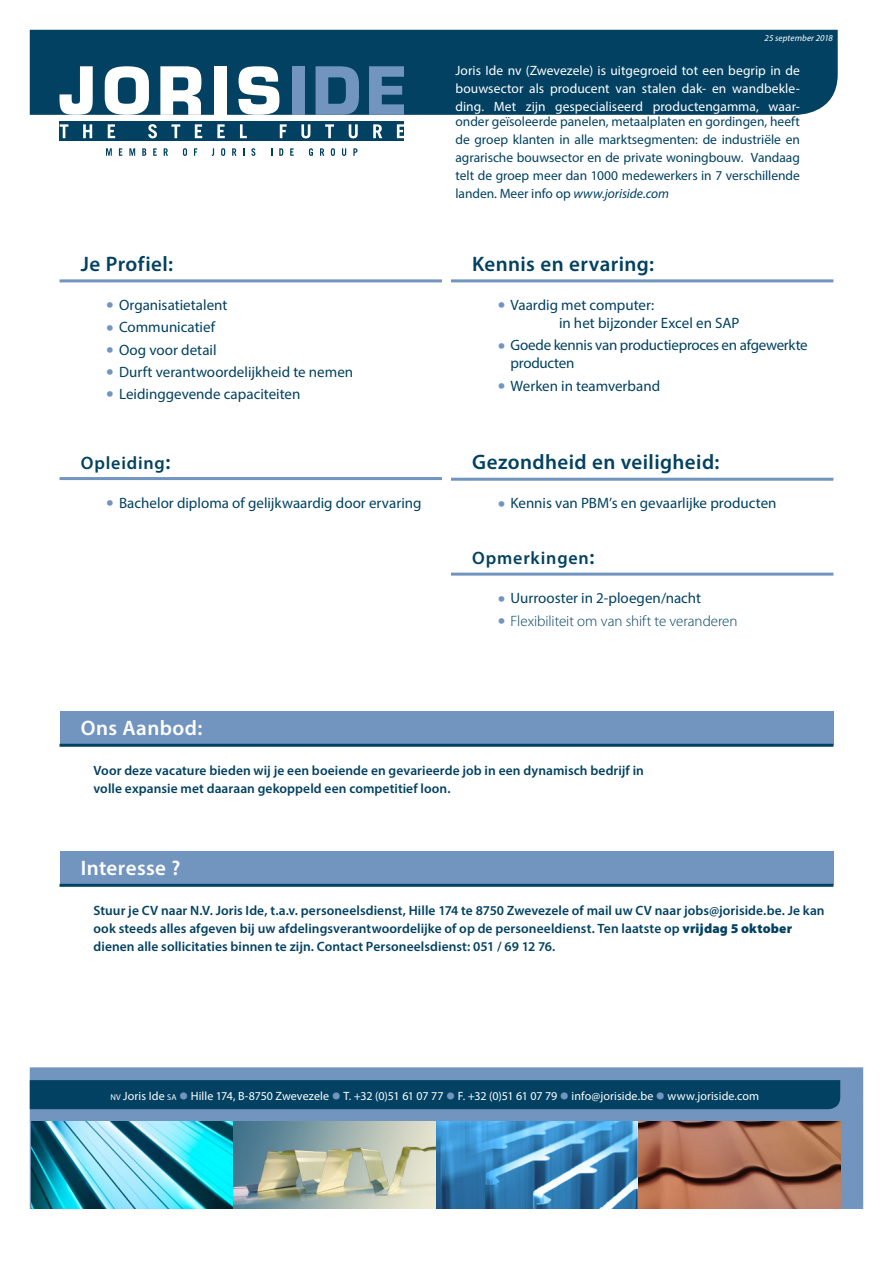
<style>
.page{position:relative;width:893px;height:1263px;background:#fff}
.page>*{position:absolute;margin:0;border:0;box-sizing:border-box;transform-origin:0 0}
.Functie___Profiel{font:600 21px "Myriad Pro";letter-spacing:.02em;color:#024161}
.Aanbod___Interesse{font:600 21px "Myriad Pro";letter-spacing:.02em;color:#fff}
.Functie___Profiel-2{font:600 18px "Myriad Pro";letter-spacing:.045em;color:#024161}
.t1{font:15px/18px "Myriad Pro";color:#024161}
.t2{font:15px/18px "Myriad Pro";letter-spacing:-.02em;color:#024161}
.t3{font:300 15px "Myriad Pro";letter-spacing:-.005em;color:#024161}
.Introtekst{font:600 13.5px/18px "Myriad Pro";letter-spacing:.005em;color:#024161}
.t4{font:13.5px/18px "Myriad Pro";color:#024161;text-align:justify}
.t5{font:13.5px/18px "Myriad Pro";letter-spacing:.005em;color:#fff;text-align:justify}
.t6{font:12px "Myriad Pro";letter-spacing:.005em;color:#fff}
.t7{font:italic 9px "Myriad Pro";letter-spacing:.01em;color:#fff}
.s1{font-size:27px;color:#7295c0}
.s2{font-size:21px}
.s3{font-style:italic}
.s4{font-weight:400;font-size:27px;color:#7295c0}
.s5{font-weight:900}
.s6{font-size:8.4px}
.s7{font-weight:700;font-size:27px;color:#7295c0}
</style>
<div class="page">
<div style="left:30px;top:30px;width:808px;height:85px;background:#024161"></div>
<div style="left:31px;top:1069px;width:831px;height:138px;background:#7295c0"></div>
<hr style="left:862px;top:1069px;width:1px;height:30px;background:#7295c0">
<hr style="left:862px;top:1099px;width:1px;height:108px;background:#7295c0">
<hr style="left:30px;top:1067px;width:833px;height:2px;background:#7295c0">
<hr style="left:30px;top:1069px;width:1px;height:30px;background:#7295c0">
<hr style="left:30px;top:1099px;width:1px;height:108px;background:#7295c0">
<hr style="left:30px;top:1207px;width:833px;height:2px;background:#7295c0">
<hr style="left:31px;top:1098px;width:831px;height:1px;background:#7295c0">
<img style="left:233px;top:1121px;width:406px;height:87px">
<svg style="left:639px;top:1121px;width:201px;height:87px;background:#a76d54"></svg>
<img style="left:31px;top:1121px;width:202px;height:87px">
<svg style="left:436px;top:1121px;width:202px;height:87px;background:#468ec0"></svg>
<div style="left:30px;top:1080px;width:810px;height:29px;background:#024161"></div>
<svg style="left:106px;top:148px;width:6px;height:8px"></svg>
<svg style="left:119px;top:148px;width:3px;height:8px"></svg>
<svg style="left:129px;top:148px;width:6px;height:8px"></svg>
<svg style="left:142px;top:148px;width:4px;height:8px"></svg>
<svg style="left:153px;top:148px;width:4px;height:8px"></svg>
<svg style="left:164px;top:148px;width:4px;height:8px"></svg>
<svg style="left:183px;top:148px;width:4px;height:8px"></svg>
<svg style="left:194px;top:148px;width:3px;height:8px"></svg>
<svg style="left:212px;top:148px;width:2px;height:8px"></svg>
<svg style="left:221px;top:148px;width:4px;height:8px"></svg>
<svg style="left:232px;top:148px;width:4px;height:8px"></svg>
<svg style="left:251px;top:148px;width:4px;height:8px"></svg>
<svg style="left:279px;top:148px;width:4px;height:8px"></svg>
<svg style="left:290px;top:148px;width:4px;height:8px"></svg>
<svg style="left:309px;top:148px;width:4px;height:8px"></svg>
<svg style="left:320px;top:148px;width:4px;height:8px"></svg>
<svg style="left:331px;top:148px;width:4px;height:8px"></svg>
<svg style="left:342px;top:148px;width:4px;height:8px"></svg>
<svg style="left:353px;top:148px;width:4px;height:8px"></svg>
<div style="left:60px;top:122px;width:344px;height:19px;background:#024161"></div>
<svg style="left:60px;top:66px;width:33px;height:49px"></svg>
<svg style="left:105px;top:66px;width:44px;height:49px"></svg>
<svg style="left:160px;top:66px;width:41px;height:49px"></svg>
<div style="left:214px;top:66px;width:12px;height:49px;background:#fff"></div>
<svg style="left:238px;top:66px;width:42px;height:49px"></svg>
<div style="left:292px;top:66px;width:13px;height:49px;background:#7295c0"></div>
<svg style="left:316px;top:66px;width:43px;height:49px;background:#537ea6"></svg>
<svg style="left:369px;top:66px;width:35px;height:49px;background:#547ea6"></svg>
<svg style="left:60px;top:124px;width:8px;height:14px"></svg>
<svg style="left:83px;top:124px;width:9px;height:14px"></svg>
<svg style="left:108px;top:124px;width:7px;height:14px"></svg>
<svg style="left:148px;top:124px;width:9px;height:14px"></svg>
<svg style="left:171px;top:124px;width:9px;height:14px"></svg>
<svg style="left:195px;top:124px;width:7px;height:14px"></svg>
<svg style="left:217px;top:124px;width:8px;height:14px"></svg>
<svg style="left:240px;top:124px;width:7px;height:14px"></svg>
<svg style="left:280px;top:124px;width:7px;height:14px"></svg>
<svg style="left:301px;top:124px;width:9px;height:14px"></svg>
<svg style="left:325px;top:124px;width:9px;height:14px"></svg>
<svg style="left:349px;top:124px;width:9px;height:14px"></svg>
<svg style="left:373px;top:124px;width:9px;height:14px"></svg>
<svg style="left:397px;top:124px;width:7px;height:14px"></svg>
<hr style="left:60px;top:279px;width:382px;height:3px;background:#7295c0">
<hr style="left:60px;top:477px;width:382px;height:3px;background:#7295c0">
<hr style="left:451px;top:279px;width:382px;height:3px;background:#7295c0">
<hr style="left:451px;top:478px;width:382px;height:3px;background:#7295c0">
<hr style="left:451px;top:573px;width:382px;height:3px;background:#7295c0">
<div style="left:60px;top:711px;width:773px;height:34px;background:#7295c0"></div>
<hr style="left:60px;top:744px;width:773px;height:3px;background:#024161">
<div style="left:60px;top:851px;width:773px;height:34px;background:#7295c0"></div>
<hr style="left:60px;top:884px;width:773px;height:3px;background:#024161">
<p class="t7" style="left:765px;top:32px;width:70px">25 september 2018</p>
<p class="t5" style="left:455px;top:62px;width:346px">Joris Ide nv (Zwevezele) is uitgegroeid tot een begrip in de bouwsector als producent van stalen dak- en wandbekle&shy;ding. Met zijn gespecialiseerd productengamma, waar-</p>
<p class="Functie___Profiel" style="left:81px;top:250px;width:94px">Je Profiel:</p>
<p class="t1" style="left:106px;top:296px;width:123px"><span class="s1">•</span> Organisatietalent</p>
<p class="t1" style="left:106px;top:318px;width:110px"><span class="s1">•</span> Communicatief</p>
<p class="t1" style="left:106px;top:340px;width:112px"><span class="s1">•</span> Oog voor detail</p>
<p class="t1" style="left:106px;top:363px;width:248px"><span class="s1">•</span> Durft verantwoordelijkheid te nemen</p>
<p class="t1" style="left:106px;top:385px;width:196px"><span class="s1">•</span> Leidinggevende capaciteiten</p>
<p class="Functie___Profiel-2" style="left:81px;top:451px;width:91px">Opleiding<span class="s2">:</span></p>
<p class="t1" style="left:106px;top:493px;width:317px"><span class="s1">•</span> Bachelor diploma of gelijkwaardig door ervaring</p>
<p class="t4" style="left:455px;top:112px;width:346px">onder geïsoleerde panelen, metaalplaten en gordingen, heeft de groep klanten in alle marktsegmenten: de industriële en agrarische bouwsector en de private woningbouw. Vandaag telt de groep meer dan 1000 medewerkers in 7 verschillende landen. Meer info op <span class="s3">www.joriside.com</span></p>
<p class="Functie___Profiel" style="left:472px;top:250px;width:183px">Kennis en ervaring:</p>
<p class="t1" style="left:559px;top:296px;width:182px;text-indent:-61px"><span class="s1">•</span> Vaardig met computer:<br>in het bijzonder Excel en SAP</p>
<p class="t2" style="left:510px;top:336px;width:299px;text-indent:-13px"><span class="s1">•</span> Goede kennis van productieproces en afgewerkte producten</p>
<p class="t1" style="left:498px;top:376px;width:164px"><span class="s1">•</span> Werken in teamverband</p>
<p class="Functie___Profiel" style="left:472px;top:449px;width:249px">Gezondheid en veiligheid:</p>
<p class="t1" style="left:498px;top:494px;width:280px"><span class="s1">•</span> Kennis van PBM’s en gevaarlijke producten</p>
<p class="Functie___Profiel-2" style="left:472px;top:547px;width:124px">Opmerkingen<span class="s2">:</span></p>
<p class="t1" style="left:498px;top:589px;width:205px"><span class="s1">•</span> Uurrooster in 2-ploegen/nacht</p>
<p class="t3" style="left:498px;top:612px;width:241px"><span class="s4">•</span> Flexibiliteit om van shift te veranderen</p>
<p class="Aanbod___Interesse" style="left:81px;top:715px;width:123px">Ons Aanbod:</p>
<p class="Introtekst" style="left:94px;top:761px;width:552px">Voor deze vacature bieden wij je een boeiende en gevarieerde job in een dynamisch bedrijf in volle expansie met daaraan gekoppeld een competitief loon.</p>
<p class="Aanbod___Interesse" style="left:81px;top:855px;width:101px">Interesse ?</p>
<p class="Introtekst" style="left:94px;top:901px;width:733px">Stuur je CV naar N.V. Joris Ide, t.a.v. personeelsdienst, Hille 174 te 8750 Zwevezele of mail uw CV naar jobs@joriside.be. Je kan ook steeds alles afgeven bij uw afdelingsverantwoordelijke of op de personeeldienst. Ten laatste op <span class="s5">vrijdag 5 oktober </span>dienen alle sollicitaties binnen te zijn. Contact Personeelsdienst: 051 / 69 12 76.</p>
<p class="t6" style="left:110px;top:1089px;width:650px"><span class="s6">NV</span> Joris Ide <span class="s6">SA</span> <span class="s7">•</span> Hille 174, B-8750 Zwevezele <span class="s7">•</span> T. +32 (0)51 61 07 77 <span class="s7">•</span> F. +32 (0)51 61 07 79 <span class="s7">•</span> info@joriside.be <span class="s7">•</span> www.joriside.com</p>
</div>
